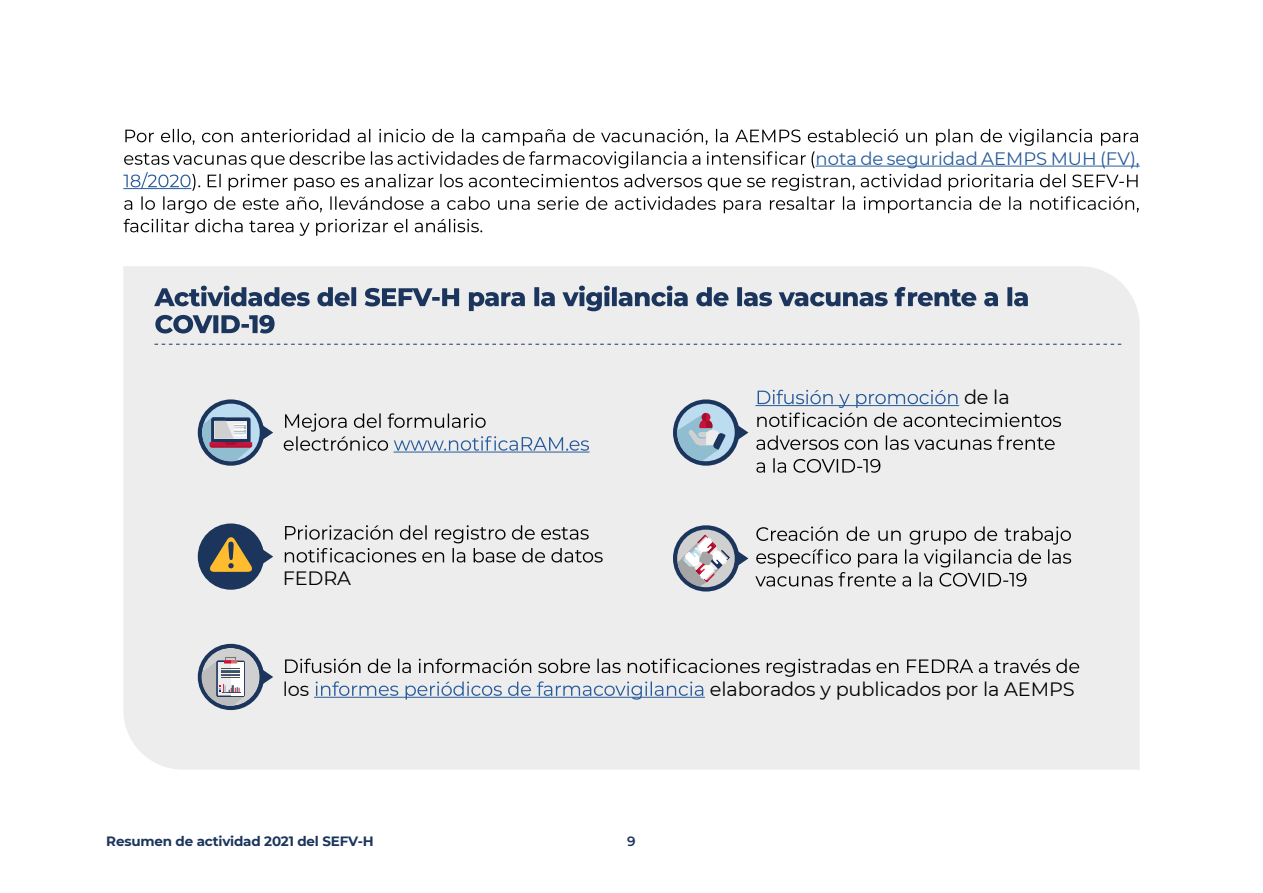
<style>
.page{position:relative;width:1263px;height:893px;background:#fff}
.page>*{position:absolute;margin:0;border:0;box-sizing:border-box;transform-origin:0 0}
.t1{font:19.35px "Montserrat";letter-spacing:-.01em;color:#000}
.t2{font:18px "Montserrat";color:#275b9b}
.t3{font:700 13.5px "Montserrat";letter-spacing:-.015em;color:#1b355d}
.t4{font:600 13.5px "Montserrat";color:#1b355d}
</style>
<div class="page">
<div style="left:123px;top:266px;width:1017px;height:504px;background:#ededed"></div>
<hr style="left:816px;top:166px;width:324px;height:1px;background:#275b9b">
<svg style="left:123px;top:129px;width:1016px;height:84px"></svg>
<svg style="left:124px;top:219px;width:358px;height:17px"></svg>
<hr style="left:394px;top:452px;width:196px;height:1px;background:#275b9b">
<svg style="left:284px;top:413px;width:305px;height:38px;background:#ced1d4"></svg>
<svg style="left:196px;top:398px;width:80px;height:69px;background:#a7afbf"></svg>
<svg style="left:671px;top:390px;width:390px;height:83px;background:#ccd0d4"></svg>
<svg style="left:671px;top:524px;width:400px;height:69px;background:#cbcbcc"></svg>
<svg style="left:285px;top:525px;width:318px;height:37px;background:#c4c4c4"></svg>
<svg style="left:196px;top:522px;width:80px;height:69px;background:#888b8b"></svg>
<svg style="left:285px;top:659px;width:794px;height:41px;background:#d1d4d7"></svg>
<svg style="left:196px;top:642px;width:80px;height:70px;background:#b7bac2"></svg>
<svg style="left:154px;top:344px;width:967px;height:1px"></svg>
<svg style="left:154px;top:286px;width:874px;height:47px;background:#c0c5ce"></svg>
<p class="t2" style="left:816px;top:146px;width:326px">nota de seguridad AEMPS MUH (FV),</p>
<p class="t1" style="left:283px;top:565px;width:70px">FEDRA</p>
<p class="t1" style="left:964px;top:384px;width:47px">de la</p>
<p class="t1" style="left:283px;top:676px;width:28px">los</p>
<p class="t1" style="left:710px;top:676px;width:366px">elaborados y publicados por la AEMPS</p>
<p class="t3" style="left:106px;top:831px;width:269px">Resumen de actividad 2021 del SEFV-H</p>
<p class="t4" style="left:627px;top:831px;width:10px">9</p>
</div>
